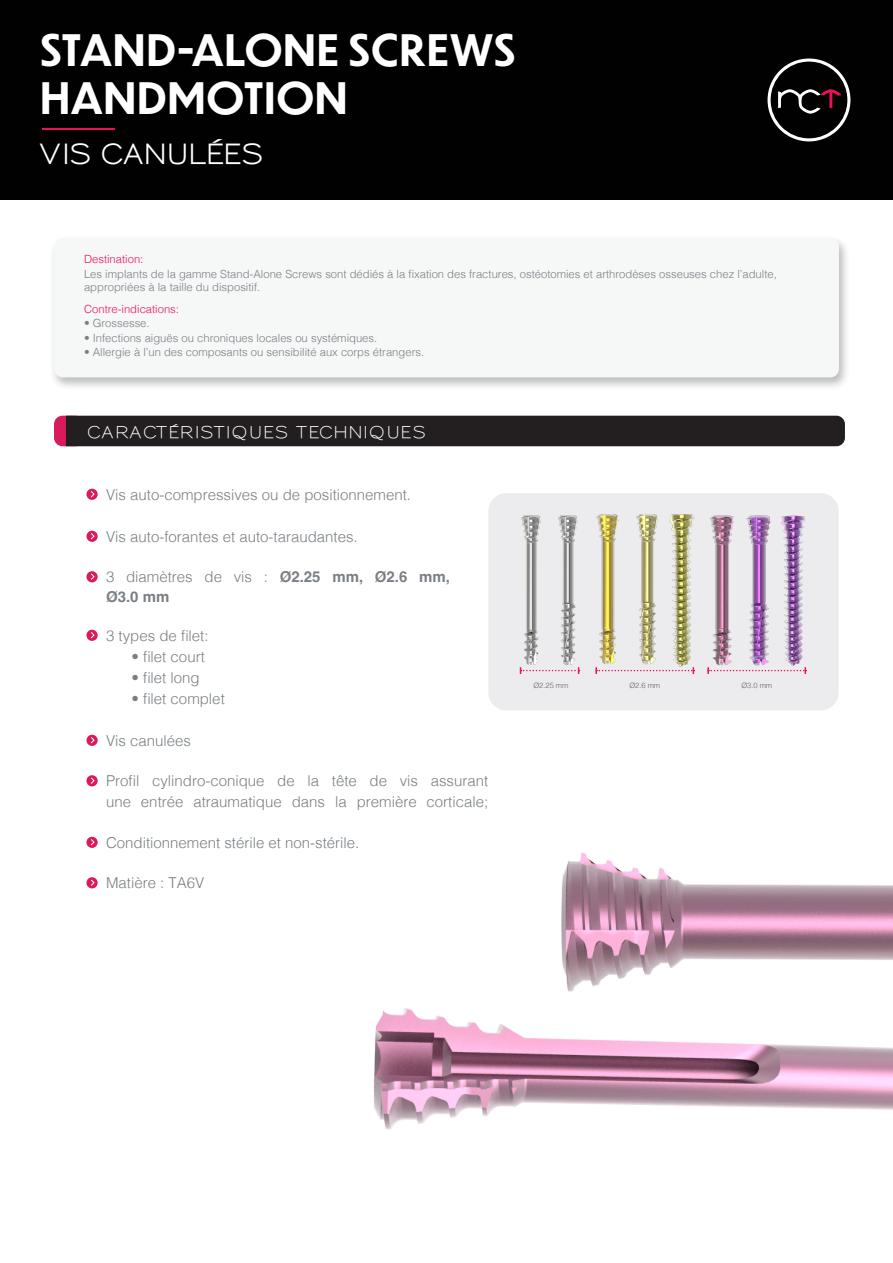
<style>
.page{position:relative;width:893px;height:1263px;background:#fff}
.page>*{position:absolute;margin:0;border:0;box-sizing:border-box;transform-origin:0 0}
.t1{font:700 42.6px "Dunbar Text";color:#fff}
.t2{font:700 27px "Sansumi";letter-spacing:-.035em;color:#fff}
.t3{font:600 16.5px "Sansumi";letter-spacing:.035em;color:#fff}
.t4{font:300 15px/21px "Helvetica";color:#797f84}
.t5{font:700 15px/19.5px "Helvetica";color:#797f84}
.texte_tableau{font:300 11.25px/13.5px "Helvetica";color:#797f84}
.texte_tableau-2{font:300 11.25px "Helvetica";color:#ee1059}
.t6{font:300 7.5px "Helvetica";color:#5d6266}
.s1{font-weight:300}
</style>
<div class="page">
<div style="left:54px;top:416px;width:791px;height:30px;background:#231f20"></div>
<svg style="left:86px;top:489px;width:12px;height:11px"></svg>
<svg style="left:90px;top:490px;width:5px;height:8px"></svg>
<svg style="left:86px;top:531px;width:12px;height:11px"></svg>
<svg style="left:90px;top:532px;width:5px;height:8px"></svg>
<svg style="left:86px;top:571px;width:12px;height:11px"></svg>
<svg style="left:90px;top:573px;width:5px;height:8px"></svg>
<svg style="left:86px;top:630px;width:12px;height:11px"></svg>
<svg style="left:90px;top:631px;width:5px;height:8px"></svg>
<svg style="left:86px;top:735px;width:12px;height:11px"></svg>
<svg style="left:90px;top:736px;width:5px;height:8px"></svg>
<svg style="left:86px;top:775px;width:12px;height:11px"></svg>
<svg style="left:90px;top:777px;width:5px;height:8px"></svg>
<svg style="left:86px;top:837px;width:12px;height:11px"></svg>
<svg style="left:90px;top:838px;width:5px;height:8px"></svg>
<svg style="left:86px;top:877px;width:12px;height:11px"></svg>
<svg style="left:90px;top:879px;width:5px;height:8px"></svg>
<img style="left:561px;top:852px;width:332px;height:128px">
<img style="left:374px;top:980px;width:519px;height:150px">
<div style="left:488px;top:493px;width:351px;height:217px;background:#ececee;border-radius:18px"></div>
<img style="left:580px;top:514px;width:78px;height:157px">
<img style="left:669px;top:514px;width:26px;height:156px">
<img style="left:781px;top:515px;width:26px;height:155px">
<img style="left:709px;top:515px;width:62px;height:151px">
<img style="left:519px;top:514px;width:66px;height:156px">
<svg style="left:520px;top:667px;width:60px;height:7px"></svg>
<svg style="left:595px;top:667px;width:99px;height:7px"></svg>
<svg style="left:707px;top:667px;width:99px;height:7px"></svg>
<div style="left:49px;top:235px;width:801px;height:156px;background:#231f20;opacity:.3"></div>
<div style="left:54px;top:238px;width:785px;height:139px;background:#f6f7f7;border-radius:9px"></div>
<div style="left:0;top:0;width:893px;height:200px;background:#010101"></div>
<hr style="left:43px;top:128px;width:72px;height:1px;background:#ee1059">
<svg style="left:767px;top:59px;width:83px;height:82px"></svg>
<p class="t1" style="left:40px;top:19px;width:477px">STAND-ALONE SCREWS</p>
<p class="t1" style="left:40px;top:67px;width:310px">HANDMOTION</p>
<p class="t2" style="left:40px;top:139px;width:225px">VIS CANULÉES</p>
<p class="texte_tableau-2" style="left:84px;top:250px;width:61px">Destination:</p>
<p class="texte_tableau" style="left:84px;top:266px;width:694px">Les implants de la gamme Stand-Alone Screws sont dédiés à la fixation des fractures, ostéotomies et arthrodèses osseuses chez l’adulte, appropriées à la taille du dispositif.</p>
<p class="texte_tableau-2" style="left:84px;top:300px;width:97px">Contre-indications:</p>
<p class="texte_tableau" style="left:84px;top:316px;width:67px">• Grossesse.</p>
<p class="texte_tableau" style="left:84px;top:330px;width:295px">• Infections aiguës ou chroniques locales ou systémiques.</p>
<p class="texte_tableau" style="left:84px;top:344px;width:342px">• Allergie à l’un des composants ou sensibilité aux corps étrangers.</p>
<p class="t3" style="left:87px;top:423px;width:340px">CARACTÉRISTIQUES TECHNIQUES</p>
<p class="t4" style="left:106px;top:483px;width:307px">Vis auto-compressives ou de positionnement.</p>
<p class="t4" style="left:106px;top:525px;width:253px">Vis auto-forantes et auto-taraudantes.</p>
<p class="t5" style="left:106px;top:569px;width:346px"><span class="s1">3 diamètres de vis :</span> Ø2.25 mm, Ø2.6 mm,<br>Ø3.0 mm</p>
<p class="t4" style="left:106px;top:624px;width:104px">3 types de filet:</p>
<p class="t4" style="left:131px;top:645px;width:75px">• filet court</p>
<p class="t4" style="left:131px;top:666px;width:70px">• filet long</p>
<p class="t4" style="left:131px;top:687px;width:95px">• filet complet</p>
<p class="t4" style="left:106px;top:729px;width:87px">Vis canulées</p>
<p class="t4" style="left:106px;top:769px;width:384px">Profil cylindro-conique de la tête de vis assurant une entrée atraumatique dans la première corticale;</p>
<p class="t4" style="left:106px;top:831px;width:255px">Conditionnement stérile et non-stérile.</p>
<p class="t4" style="left:106px;top:871px;width:100px">Matière : TA6V</p>
<p class="t6" style="left:533px;top:679px;width:37px">Ø2.25 mm</p>
<p class="t6" style="left:629px;top:679px;width:32px">Ø2.6 mm</p>
<p class="t6" style="left:741px;top:679px;width:32px">Ø3.0 mm</p>
</div>
